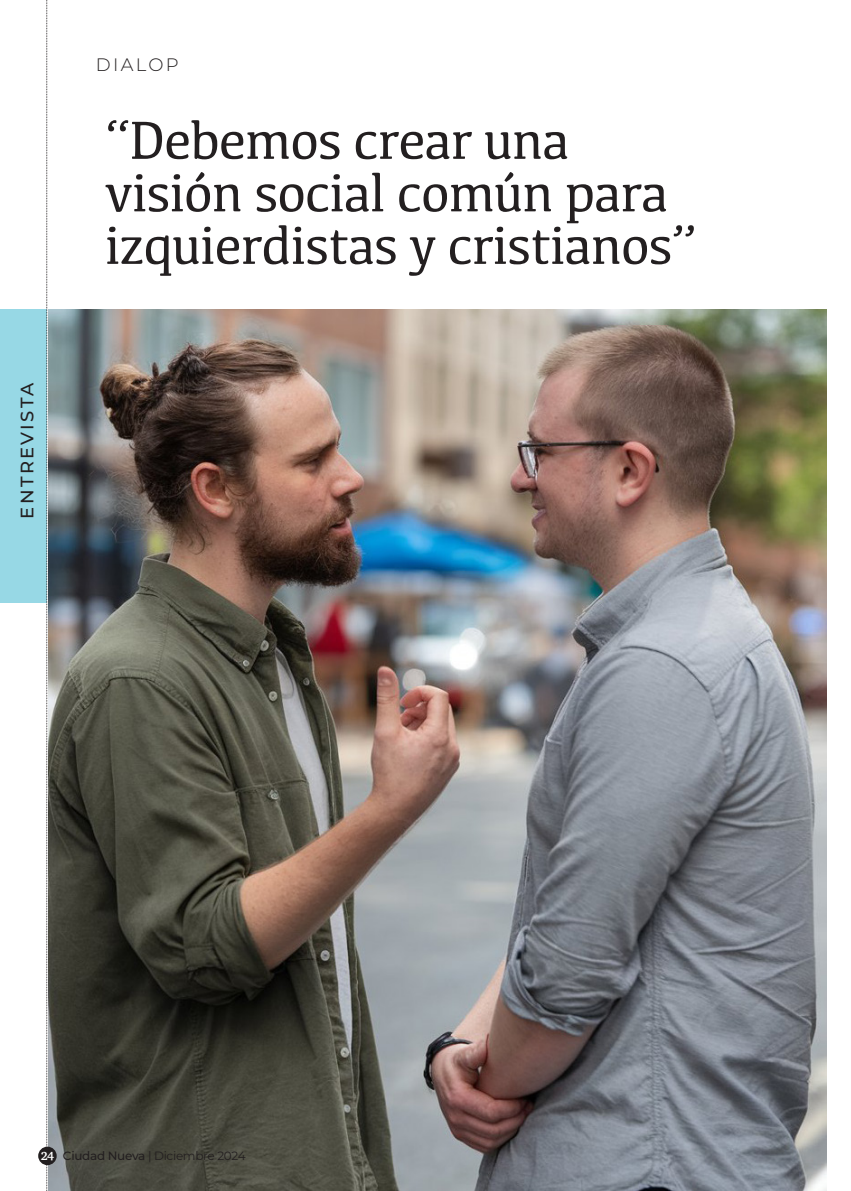
<style>
.page{position:relative;width:851px;height:1191px;background:#fff}
.page>*{position:absolute;margin:0;border:0;box-sizing:border-box;transform-origin:0 0}
.NOTA02_titulo{font:55.5px/52.5px "Kefa";letter-spacing:-.025em;color:#231f20}
.NOTA02_seccion{font:500 18px "Montserrat";letter-spacing:.13em;color:#231f20}
.NOTA02_volanta{font:300 18px "Montserrat";letter-spacing:.13em;color:#231f20}
.t1{font:12px "Montserrat";letter-spacing:-.025em;color:#231f20}
.s1{font-family:"Charter";font-weight:700;color:#fff}
.s2{font-weight:500}
</style>
<div class="page">
<img style="left:49px;top:309px;width:777px;height:882px">
<div style="left:0;top:309px;width:46px;height:294px;background:#97d8e5"></div>
<div style="left:38px;top:1146px;width:19px;height:19px;background:#231f20;border-radius:50%"></div>
<svg style="left:46px;top:0;width:2px;height:1191px"></svg>
<p class="NOTA02_volanta" style="left:96px;top:52px;width:84px">DIALOP</p>
<p class="NOTA02_seccion" style="left:15px;top:518px;width:137px;rotate:-90deg">ENTREVISTA</p>
<p class="NOTA02_titulo" style="left:105px;top:112px;width:594px">“Debemos crear una visión social común para izquierdistas y cristianos”</p>
<p class="t1" style="left:41px;top:1147px;width:206px"><span class="s1">24</span> <span class="s2">Ciudad Nueva</span> | Diciembre 2024</p>
</div>
